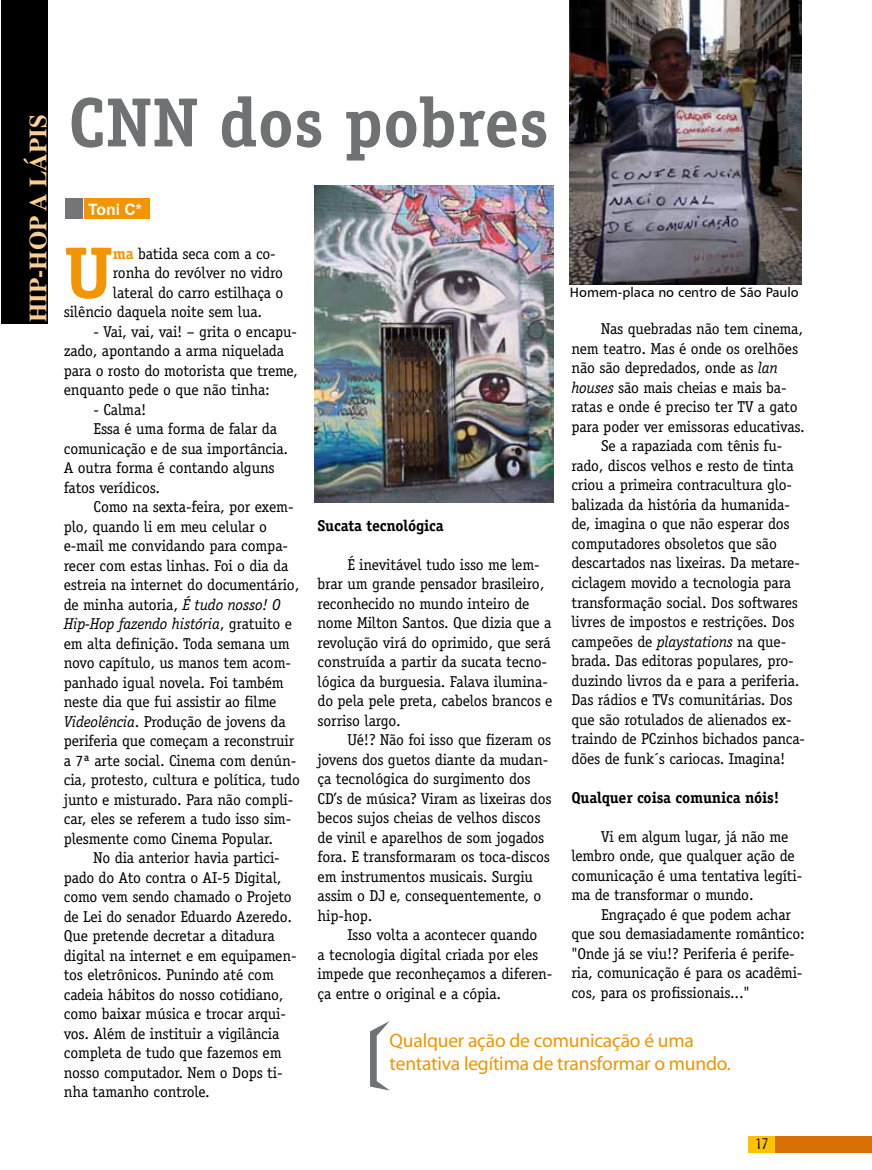
<style>
.page{position:relative;width:872px;height:1170px;background:#fff}
.page>*{position:absolute;margin:0;border:0;box-sizing:border-box;transform-origin:0 0}
.t1{font:700 72.75px "Officina Serif";color:#f39400}
.t2{font:700 69.75px "Officina Serif";color:#707172}
.t3{font:700 24.6px "Times";color:#fbce93}
.t4{font:19.5px/23.4px "Myriad";letter-spacing:-.01em;color:#f39400}
.t5{font:16.5px "Myriad Tilt";color:#000}
.t6{font:15.75px/19.5px "Officina Serif";letter-spacing:-.01em;color:#000}
.t7{font:700 15.75px "Officina Serif";letter-spacing:-.01em;color:#000}
.t8{font:italic 15.75px "Officina Serif";letter-spacing:-.01em;color:#000}
.t9{font:700 15.75px "Arial";color:#fff}
.t10{font:13.5px "Humanist 777 BT Roman B";color:#000}
.s1{font-weight:700;color:#f39400}
.s2{font-style:italic}
.s3{font-style:normal}
</style>
<div class="page">
<div style="left:775px;top:1135px;width:97px;height:17px;background:#d77105"></div>
<div style="left:748px;top:1135px;width:27px;height:17px;background:#fcc400"></div>
<div style="left:1px;top:0;width:46px;height:323px;background:#000"></div>
<div style="left:65px;top:198px;width:18px;height:21px;background:#757577"></div>
<div style="left:84px;top:198px;width:66px;height:21px;background:#f39400"></div>
<svg style="left:370px;top:1021px;width:20px;height:69px"></svg>
<img style="left:315px;top:185px;width:238px;height:318px">
<img style="left:570px;top:0;width:231px;height:284px">
<h3 class="t3" style="left:23px;top:322px;width:208px;rotate:-90deg">Hip-Hop a Lápis</h3>
<h2 class="t2" style="left:69px;top:79px;width:481px">CNN dos pobres</h2>
<p class="t9" style="left:88px;top:199px;width:55px">Toni C*</p>
<h1 class="t1" style="left:64px;top:227px;width:51px">U</h1>
<p class="t6" style="left:113px;top:243px;width:164px"><span class="s1">ma</span> batida seca com a co-</p>
<p class="t6" style="left:113px;top:263px;width:172px">ronha do revólver no vidro</p>
<p class="t6" style="left:113px;top:282px;width:172px">lateral do carro estilhaça o</p>
<p class="t6" style="left:64px;top:302px;width:200px">silêncio daquela noite sem lua.</p>
<p class="t6" style="left:64px;top:321px;width:235px;text-indent:30px">- Vai, vai, vai! – grita o encapu&shy;zado, apontando a arma niquelada para o rosto do motorista que treme, enquanto pede o que não tinha:</p>
<p class="t6" style="left:94px;top:399px;width:54px">- Calma!</p>
<p class="t6" style="left:94px;top:419px;width:185px">Essa é uma forma de falar da</p>
<p class="t6" style="left:64px;top:438px;width:226px">comunicação e de sua importância.</p>
<p class="t6" style="left:64px;top:458px;width:212px">A outra forma é contando alguns</p>
<p class="t6" style="left:64px;top:477px;width:98px">fatos verídicos.</p>
<p class="t6" style="left:94px;top:497px;width:201px">Como na sexta-feira, por exem-</p>
<p class="t6" style="left:64px;top:516px;width:205px">plo, quando li em meu celular o</p>
<p class="t6" style="left:64px;top:536px;width:226px">e-mail me convidando para compa-</p>
<p class="t6" style="left:64px;top:555px;width:226px">recer com estas linhas. Foi o dia da</p>
<p class="t6" style="left:64px;top:575px;width:237px">estreia na internet do documentário,</p>
<p class="t6" style="left:64px;top:594px;width:218px">de minha autoria, <span class="s2">É tudo nosso! O</span></p>
<p class="t8" style="left:64px;top:615px;width:230px">Hip-Hop fazendo história<span class="s3">, gratuito e</span></p>
<p class="t6" style="left:64px;top:633px;width:227px">em alta definição. Toda semana um</p>
<p class="t6" style="left:64px;top:653px;width:229px">novo capítulo, us manos tem acom-</p>
<p class="t6" style="left:64px;top:672px;width:222px">panhado igual novela. Foi também</p>
<p class="t6" style="left:64px;top:692px;width:214px">neste dia que fui assistir ao filme</p>
<p class="t6" style="left:64px;top:711px;width:223px"><span class="s2">Videolência</span>. Produção de jovens da</p>
<p class="t6" style="left:64px;top:731px;width:232px">periferia que começam a reconstruir</p>
<p class="t6" style="left:64px;top:750px;width:234px">a 7ª arte social. Cinema com denún-</p>
<p class="t6" style="left:64px;top:770px;width:238px">cia, protesto, cultura e política, tudo</p>
<p class="t6" style="left:64px;top:789px;width:231px">junto e misturado. Para não compli-</p>
<p class="t6" style="left:64px;top:809px;width:229px">car, eles se referem a tudo isso sim-</p>
<p class="t6" style="left:64px;top:828px;width:211px">plesmente como Cinema Popular.</p>
<p class="t6" style="left:94px;top:848px;width:188px">No dia anterior havia partici-</p>
<p class="t6" style="left:64px;top:867px;width:219px">pado do Ato contra o AI-5 Digital,</p>
<p class="t6" style="left:64px;top:887px;width:229px">como vem sendo chamado o Projeto</p>
<p class="t6" style="left:64px;top:906px;width:230px">de Lei do senador Eduardo Azeredo.</p>
<p class="t6" style="left:64px;top:926px;width:212px">Que pretende decretar a ditadura</p>
<p class="t6" style="left:64px;top:945px;width:234px">digital na internet e em equipamen-</p>
<p class="t6" style="left:64px;top:965px;width:212px">tos eletrônicos. Punindo até com</p>
<p class="t6" style="left:64px;top:984px;width:221px">cadeia hábitos do nosso cotidiano,</p>
<p class="t6" style="left:64px;top:1004px;width:224px">como baixar música e trocar arqui-</p>
<p class="t6" style="left:64px;top:1023px;width:217px">vos. Além de instituir a vigilância</p>
<p class="t6" style="left:64px;top:1043px;width:219px">completa de tudo que fazemos em</p>
<p class="t6" style="left:64px;top:1062px;width:220px">nosso computador. Nem o Dops ti-</p>
<p class="t6" style="left:64px;top:1082px;width:147px">nha tamanho controle.</p>
<p class="t10" style="left:570px;top:284px;width:230px">Homem-placa no centro de São Paulo</p>
<p class="t6" style="left:601px;top:319px;width:203px">Nas quebradas não tem cinema,</p>
<p class="t6" style="left:571px;top:339px;width:228px">nem teatro. Mas é onde os orelhões</p>
<p class="t6" style="left:571px;top:358px;width:208px">não são depredados, onde as <span class="s2">lan</span></p>
<p class="t6" style="left:571px;top:378px;width:217px"><span class="s2">houses</span> são mais cheias e mais ba-</p>
<p class="t6" style="left:571px;top:397px;width:228px">ratas e onde é preciso ter TV a gato</p>
<p class="t6" style="left:571px;top:417px;width:235px">para poder ver emissoras educativas.</p>
<p class="t6" style="left:601px;top:436px;width:183px">Se a rapaziada com tênis fu-</p>
<p class="t6" style="left:571px;top:456px;width:224px">rado, discos velhos e resto de tinta</p>
<p class="t6" style="left:571px;top:475px;width:222px">criou a primeira contracultura glo-</p>
<p class="t6" style="left:571px;top:495px;width:220px">balizada da história da humanida-</p>
<p class="t6" style="left:571px;top:514px;width:220px">de, imagina o que não esperar dos</p>
<p class="t6" style="left:571px;top:534px;width:207px">computadores obsoletos que são</p>
<p class="t6" style="left:571px;top:553px;width:230px">descartados nas lixeiras. Da metare-</p>
<p class="t6" style="left:571px;top:573px;width:221px">ciclagem movido a tecnologia para</p>
<p class="t6" style="left:571px;top:592px;width:228px">transformação social. Dos softwares</p>
<p class="t6" style="left:571px;top:612px;width:225px">livres de impostos e restrições. Dos</p>
<p class="t6" style="left:571px;top:631px;width:216px">campeões de <span class="s2">playstations</span> na que-</p>
<p class="t6" style="left:571px;top:651px;width:224px">brada. Das editoras populares, pro-</p>
<p class="t6" style="left:571px;top:670px;width:230px">duzindo livros da e para a periferia.</p>
<p class="t6" style="left:571px;top:690px;width:223px">Das rádios e TVs comunitárias. Dos</p>
<p class="t6" style="left:571px;top:709px;width:222px">que são rotulados de alienados ex-</p>
<p class="t6" style="left:571px;top:729px;width:235px">traindo de PCzinhos bichados panca-</p>
<p class="t6" style="left:571px;top:748px;width:215px">dões de funk´s cariocas. Imagina!</p>
<p class="t7" style="left:571px;top:787px;width:209px">Qualquer coisa comunica nóis!</p>
<p class="t6" style="left:571px;top:826px;width:232px;text-indent:30px">Vi em algum lugar, já não me lembro onde, que qualquer ação de comunicação é uma tentativa legíti&shy;ma de transformar o mundo.</p>
<p class="t6" style="left:571px;top:904px;width:235px;text-indent:30px">Engraçado é que podem achar que sou demasiadamente romântico: "Onde já se viu!? Periferia é perife&shy;ria, comunicação é para os acadêmi&shy;cos, para os profissionais..."</p>
<p class="t4" style="left:390px;top:1029px;width:343px">Qualquer ação de comunicação é uma tentativa legítima de transformar o mundo.</p>
<p class="t7" style="left:317px;top:515px;width:127px">Sucata tecnológica</p>
<p class="t6" style="left:317px;top:554px;width:236px;text-indent:30px">É inevitável tudo isso me lem&shy;brar um grande pensador brasileiro, reconhecido no mundo inteiro de nome Milton Santos. Que dizia que a revolução virá do oprimido, que será construída a partir da sucata tecno&shy;lógica da burguesia. Falava ilumina&shy;do pela pele preta, cabelos brancos e sorriso largo.</p>
<p class="t6" style="left:317px;top:730px;width:235px;text-indent:30px">Ué!? Não foi isso que fizeram os jovens dos guetos diante da mudan&shy;ça tecnológica do surgimento dos<br>CD’s de música? Viram as lixeiras dos becos sujos cheias de velhos discos de vinil e aparelhos de som jogados fora. E transformaram os toca-discos em instrumentos musicais. Surgiu assim o DJ e, consequentemente, o hip-hop.</p>
<p class="t6" style="left:317px;top:925px;width:236px;text-indent:30px">Isso volta a acontecer quando<br>a tecnologia digital criada por eles impede que reconheçamos a diferen&shy;ça entre o original e a cópia.</p>
<p class="t5" style="left:755px;top:1134px;width:15px">17</p>
</div>
